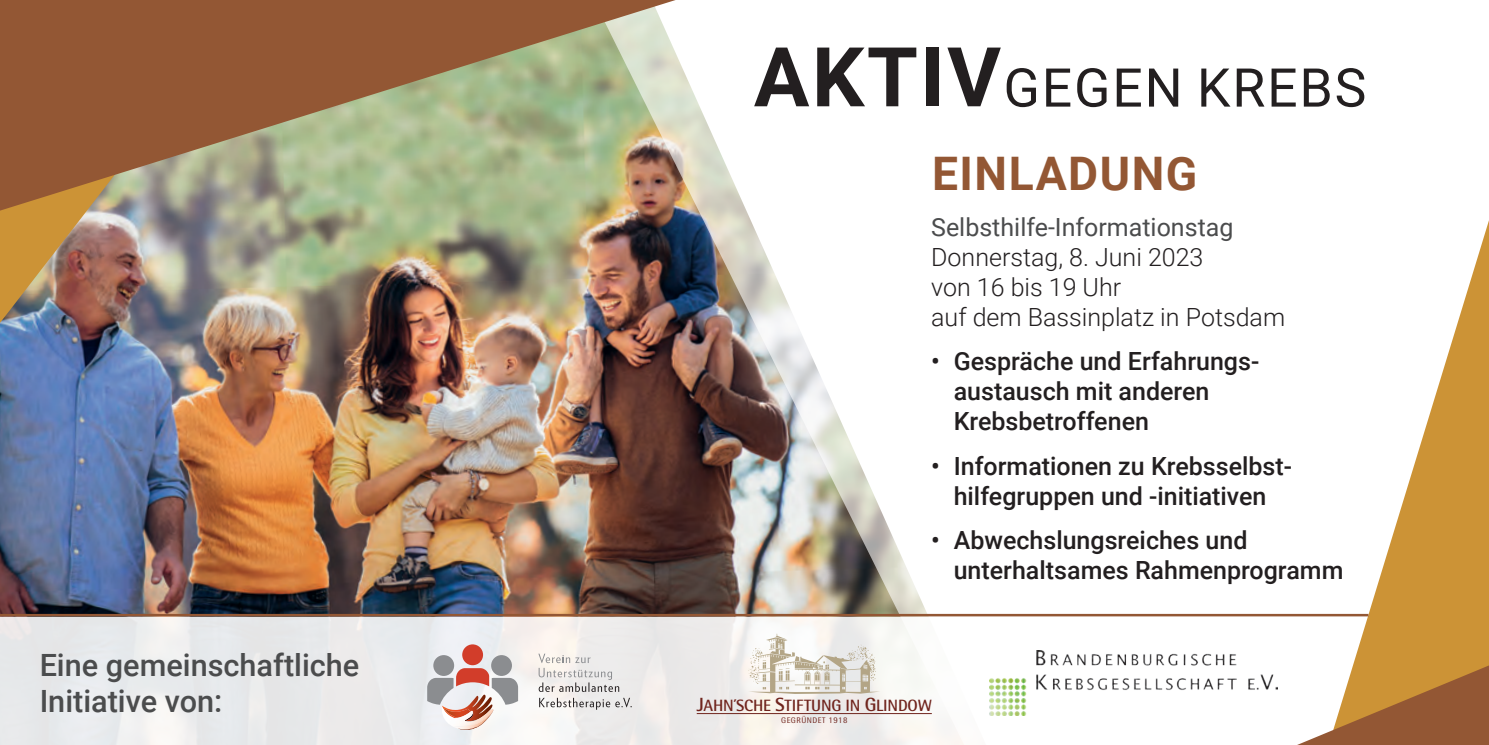
<style>
.page{position:relative;width:1489px;height:745px;background:#fff}
.page>*{position:absolute;margin:0;border:0;box-sizing:border-box;transform-origin:0 0}
.t1{font:700 82.5px "Roboto";letter-spacing:.03em;color:#231f20}
.t2{font:53.5px "Roboto";letter-spacing:.035em;color:#231f20}
.t3{font:700 46.25px "Roboto";letter-spacing:.035em;color:#935734}
.t4{font:500 30.75px/36.8px "Roboto";color:#4b4c4d}
.t5{font:500 25px/30px "Roboto";color:#231f20}
.t6{font:300 25px/30px "Roboto";color:#231f20}
.t7{font:25px "Roboto";color:#4b4c4d}
.t8{font:700 16.25px "Rotis Semi Sans";letter-spacing:-.01em;color:#70241d}
.t9{font:8.25px "Rotis Semi Sans";letter-spacing:.06em;color:#70241d}
.s1{font-size:19px}
.s2{font-size:8.75px}
</style>
<div class="page">
<img style="left:0;top:210px;width:590px;height:403px">
<img style="left:0;top:210px;width:250px;height:113px">
<svg style="left:1342px;top:224px;width:146px;height:441px"></svg>
<svg style="left:1342px;top:665px;width:146px;height:79px;background:#aa7038"></svg>
<img style="left:590px;top:0;width:337px;height:613px">
<svg style="left:0;top:616px;width:1342px;height:128px;fill:#ededed"></svg>
<hr style="left:0;top:613px;width:1368px;height:3px;background:#935734">
<svg style="left:0;top:0;width:675px;height:210px;background:#a08661"></svg>
<svg style="left:748px;top:633px;width:132px;height:60px"></svg>
<hr style="left:696px;top:712px;width:235px;height:1px;background:#70241d">
<svg style="left:539px;top:697px;width:92px;height:12px"></svg>
<svg style="left:538px;top:653px;width:81px;height:38px;background:#dedcda"></svg>
<div style="left:462px;top:644px;width:21px;height:20px;background:#d23d2a;border-radius:50%"></div>
<div style="left:433px;top:654px;width:21px;height:21px;background:#8b8d90;border-radius:50%"></div>
<div style="left:491px;top:654px;width:21px;height:21px;background:#8b8d90;border-radius:50%"></div>
<svg style="left:427px;top:667px;width:91px;height:62px"></svg>
<img style="left:989px;top:649px;width:287px;height:66px">
<p class="t4" style="left:40px;top:644px;width:321px">Eine gemeinschaftliche<br>Initiative von:</p>
<p class="t1" style="left:753px;top:19px;width:249px">AKTIV</p>
<p class="t2" style="left:1003px;top:50px;width:364px">GEGEN KREBS</p>
<p class="t3" style="left:932px;top:141px;width:267px">EINLADUNG</p>
<p class="t7" style="left:931px;top:209px;width:304px">Selbsthilfe-Informationstag</p>
<p class="t6" style="left:931px;top:241px;width:355px">Donnerstag, 8. Juni 2023<br>von 16 bis 19 Uhr<br>auf dem Bassinplatz in Potsdam</p>
<p class="t5" style="left:953px;top:345px;width:307px;text-indent:-22px">• Gespräche und Erfahrungs&shy;austausch mit anderen<br>Krebsbetroffenen</p>
<p class="t5" style="left:931px;top:449px;width:362px;text-align:center">• Informationen zu Krebsselbst&shy;hilfegruppen und -initiativen</p>
<p class="t5" style="left:953px;top:523px;width:391px;text-indent:-22px">• Abwechslungsreiches und unterhaltsames Rahmenprogramm</p>
<p class="t8" style="left:696px;top:695px;width:237px"><span class="s1">J</span>AHN´SCHE <span class="s1">S</span>TIFTUNG IN <span class="s1">G</span>LINDOW</p>
<p class="t9" style="left:781px;top:714px;width:68px">GEGRÜNDET <span class="s2">1918</span></p>
</div>
